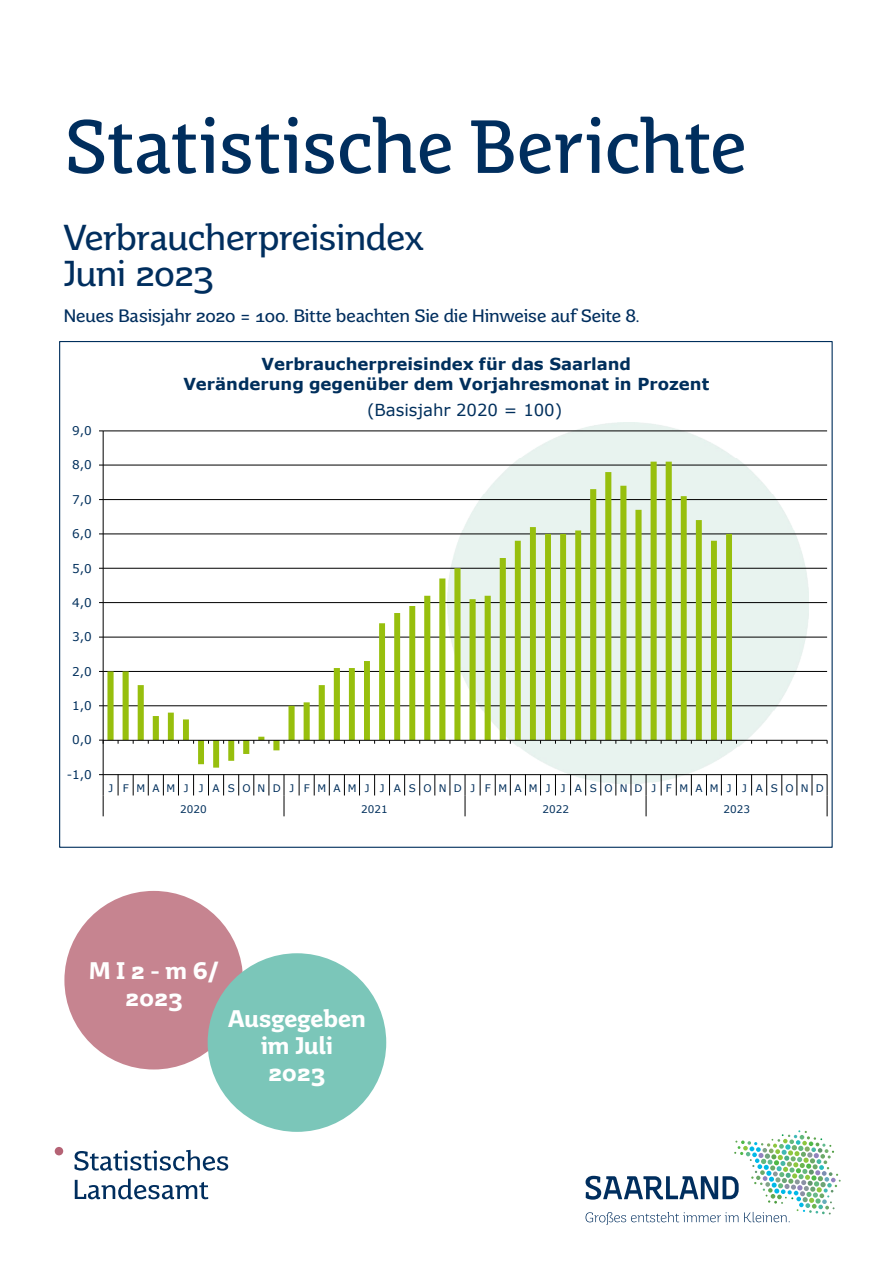
<style>
.page{position:relative;width:893px;height:1263px;background:#fff}
.page>*{position:absolute;margin:0;border:0;box-sizing:border-box;transform-origin:0 0}
.t1{font:75px "Saar Headline";letter-spacing:-.015em;color:#002e5e}
.Saar_Subline{font:36px "Saar Pro";letter-spacing:-.01em;color:#002e5e}
.Kreistext{font:700 24px/27px "Saar Pro";color:#fff;text-align:center}
.Saar_Subline-2{font:18px "Saar Pro";letter-spacing:-.005em;color:#002e5e}
.t2{font:700 16.5px/20.1px "Verdana";color:#002f5c;text-align:center}
.t3{font:16.5px "Verdana";letter-spacing:-.005em;color:#002f5c}
.t4{font:12px "Verdana";color:#002f5c}
.t5{font:10.5px/21px "Verdana";letter-spacing:.69em;color:#002f5c}
</style>
<div class="page">
<svg style="left:75px;top:1150px;width:153px;height:20px"></svg>
<svg style="left:75px;top:1178px;width:133px;height:21px"></svg>
<div style="left:55px;top:1147px;width:8px;height:8px;background:#b56375;border-radius:50%"></div>
<div style="left:64px;top:891px;width:179px;height:178px;background:#c68490;border-radius:50%"></div>
<div style="left:208px;top:953px;width:178px;height:179px;background:#7bc6b9;border-radius:50%"></div>
<img style="left:520px;top:422px;width:252px;height:36px">
<img style="left:515px;top:458px;width:293px;height:36px">
<img style="left:732px;top:494px;width:77px;height:252px">
<img style="left:484px;top:746px;width:288px;height:36px">
<img style="left:601px;top:782px;width:60px;height:1px">
<hr style="left:103px;top:774px;width:724px;height:1px;background:#000">
<hr style="left:103px;top:705px;width:724px;height:1px;background:#000">
<hr style="left:103px;top:671px;width:724px;height:1px;background:#000">
<hr style="left:103px;top:637px;width:724px;height:1px;background:#000">
<hr style="left:103px;top:602px;width:724px;height:1px;background:#000">
<hr style="left:103px;top:568px;width:724px;height:1px;background:#000">
<hr style="left:103px;top:534px;width:724px;height:1px;background:#000">
<hr style="left:103px;top:499px;width:724px;height:1px;background:#000">
<hr style="left:103px;top:465px;width:724px;height:1px;background:#000">
<hr style="left:103px;top:431px;width:724px;height:1px;background:#000">
<svg style="left:107px;top:462px;width:625px;height:306px"></svg>
<hr style="left:103px;top:431px;width:1px;height:344px;background:#000">
<hr style="left:103px;top:740px;width:724px;height:1px;background:#000">
<svg style="left:118px;top:774px;width:1px;height:21px"></svg>
<svg style="left:133px;top:774px;width:1px;height:21px"></svg>
<svg style="left:148px;top:774px;width:1px;height:21px"></svg>
<svg style="left:163px;top:774px;width:1px;height:21px"></svg>
<svg style="left:178px;top:774px;width:1px;height:21px"></svg>
<svg style="left:193px;top:774px;width:1px;height:21px"></svg>
<svg style="left:208px;top:774px;width:1px;height:21px"></svg>
<svg style="left:223px;top:774px;width:1px;height:21px"></svg>
<svg style="left:238px;top:774px;width:1px;height:21px"></svg>
<svg style="left:254px;top:774px;width:1px;height:21px"></svg>
<svg style="left:269px;top:774px;width:1px;height:21px"></svg>
<svg style="left:299px;top:774px;width:1px;height:21px"></svg>
<svg style="left:314px;top:774px;width:1px;height:21px"></svg>
<svg style="left:329px;top:774px;width:1px;height:21px"></svg>
<svg style="left:344px;top:774px;width:1px;height:21px"></svg>
<svg style="left:359px;top:774px;width:1px;height:21px"></svg>
<svg style="left:374px;top:774px;width:1px;height:21px"></svg>
<svg style="left:389px;top:774px;width:1px;height:21px"></svg>
<svg style="left:404px;top:774px;width:1px;height:21px"></svg>
<svg style="left:419px;top:774px;width:1px;height:21px"></svg>
<svg style="left:435px;top:774px;width:1px;height:21px"></svg>
<svg style="left:450px;top:774px;width:1px;height:21px"></svg>
<svg style="left:480px;top:774px;width:1px;height:21px"></svg>
<svg style="left:495px;top:774px;width:1px;height:21px"></svg>
<svg style="left:510px;top:774px;width:1px;height:21px"></svg>
<svg style="left:525px;top:774px;width:1px;height:21px"></svg>
<svg style="left:540px;top:774px;width:1px;height:21px"></svg>
<svg style="left:555px;top:774px;width:1px;height:21px"></svg>
<svg style="left:570px;top:774px;width:1px;height:21px"></svg>
<svg style="left:585px;top:774px;width:1px;height:21px"></svg>
<svg style="left:600px;top:774px;width:1px;height:21px"></svg>
<svg style="left:616px;top:774px;width:1px;height:21px"></svg>
<svg style="left:631px;top:774px;width:1px;height:21px"></svg>
<svg style="left:661px;top:774px;width:1px;height:21px"></svg>
<svg style="left:676px;top:774px;width:1px;height:21px"></svg>
<svg style="left:691px;top:774px;width:1px;height:21px"></svg>
<svg style="left:706px;top:774px;width:1px;height:21px"></svg>
<svg style="left:721px;top:774px;width:1px;height:21px"></svg>
<svg style="left:736px;top:774px;width:1px;height:21px"></svg>
<svg style="left:751px;top:774px;width:1px;height:21px"></svg>
<svg style="left:766px;top:774px;width:1px;height:21px"></svg>
<svg style="left:781px;top:774px;width:1px;height:21px"></svg>
<svg style="left:797px;top:774px;width:1px;height:21px"></svg>
<svg style="left:812px;top:774px;width:1px;height:21px"></svg>
<svg style="left:99px;top:774px;width:5px;height:42px"></svg>
<svg style="left:284px;top:774px;width:1px;height:42px"></svg>
<svg style="left:465px;top:774px;width:1px;height:42px"></svg>
<svg style="left:646px;top:774px;width:1px;height:42px"></svg>
<svg style="left:827px;top:774px;width:1px;height:42px"></svg>
<svg style="left:585px;top:1130px;width:256px;height:95px"></svg>
<h1 class="t1" style="left:64px;top:102px;width:685px">Statistische Berichte</h1>
<p class="Saar_Subline" style="left:64px;top:216px;width:361px">Verbraucherpreisindex</p>
<p class="Saar_Subline" style="left:64px;top:252px;width:152px">Juni 2023</p>
<p class="Saar_Subline-2" style="left:64px;top:305px;width:578px">Neues Basisjahr 2020 = 100. Bitte beachten Sie die Hinweise auf Seite 8.</p>
<p class="t2" style="left:183px;top:354px;width:527px">Verbraucherpreisindex für das Saarland<br>Veränderung gegenüber dem Vorjahresmonat in Prozent</p>
<p class="t4" style="left:72px;top:422px;width:21px">9,0</p>
<p class="t4" style="left:72px;top:457px;width:21px">8,0</p>
<p class="t4" style="left:72px;top:491px;width:21px">7,0</p>
<p class="t4" style="left:72px;top:526px;width:21px">6,0</p>
<p class="t4" style="left:72px;top:560px;width:21px">5,0</p>
<p class="t4" style="left:72px;top:594px;width:21px">4,0</p>
<p class="t4" style="left:72px;top:629px;width:21px">3,0</p>
<p class="t4" style="left:72px;top:663px;width:21px">2,0</p>
<p class="t4" style="left:72px;top:697px;width:21px">1,0</p>
<p class="t4" style="left:72px;top:732px;width:21px">0,0</p>
<p class="t4" style="left:67px;top:766px;width:27px">-1,0</p>
<p class="t3" style="left:367px;top:399px;width:197px">(Basisjahr 2020 = 100)</p>
<p class="t5" style="left:180px;top:778px;width:645px;text-indent:-72px">J FMAMJ J ASONDJ FMAMJ J ASONDJ FMAMJ J ASOND J FMAMJ J ASOND<br>2020</p>
<p class="t5" style="left:361px;top:799px;width:28px">2021</p>
<p class="t5" style="left:542px;top:799px;width:28px">2022</p>
<p class="t5" style="left:723px;top:799px;width:28px">2023</p>
<p class="Kreistext" style="left:89px;top:957px;width:132px">M I 2 - m 6/<br>2023</p>
<p class="Kreistext" style="left:228px;top:1005px;width:139px">Ausgegeben im Juli<br>2023</p>
</div>
